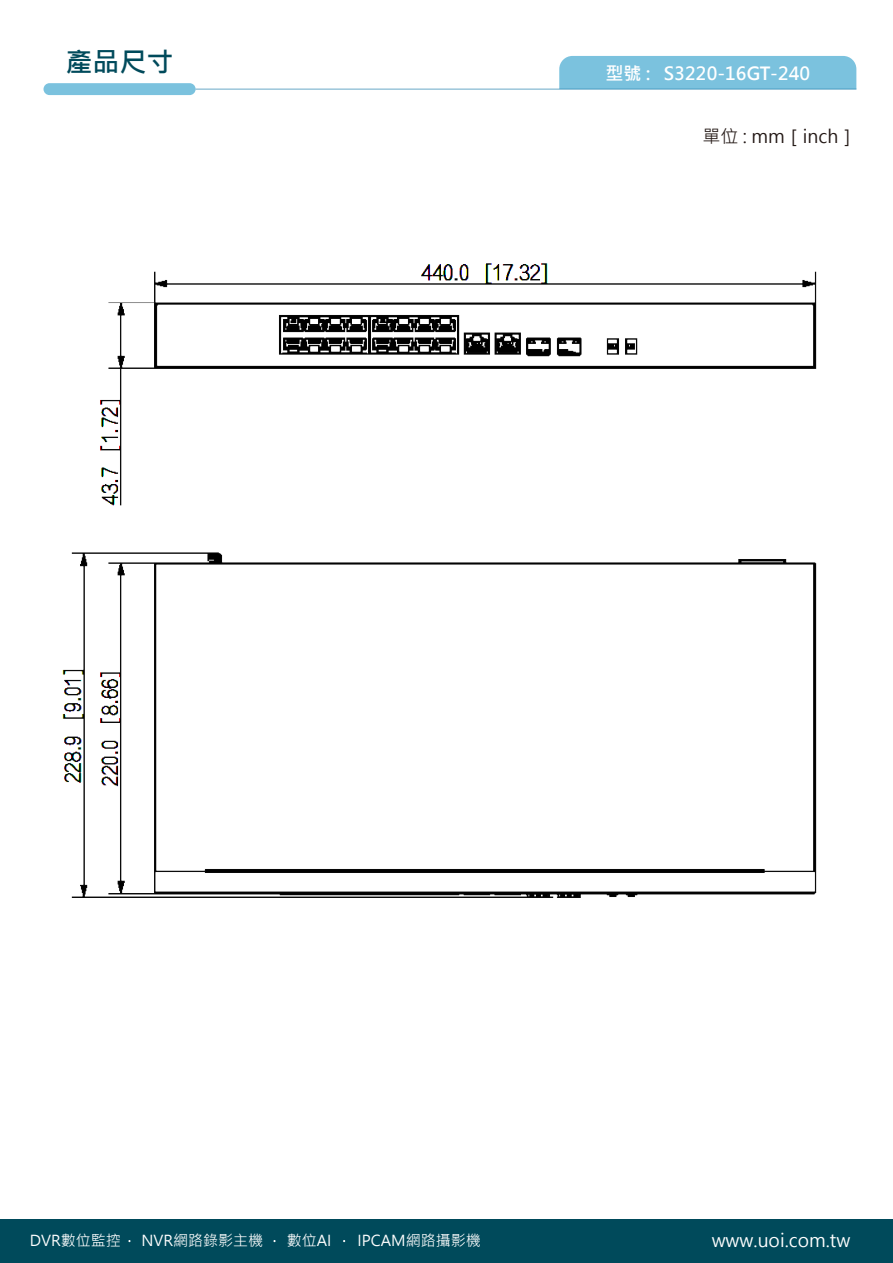
<style>
.page{position:relative;width:893px;height:1263px;background:#fff}
.page>*{position:absolute;margin:0;border:0;box-sizing:border-box;transform-origin:0 0}
.t1{font:700 27px "Microsoft Jheng Hei";color:#004a5b}
.t2{font:700 18px "Microsoft Jheng Hei";color:#fff}
.t3{font:18px "Microsoft Jheng Hei";color:#fff}
.t4{font:18px "Microsoft Jheng Hei";color:#231815}
.t5{font:15px "Microsoft Jheng Hei";color:#fff}
</style>
<div class="page">
<div style="left:0;top:1219px;width:893px;height:44px;background:#004a5b"></div>
<div style="left:559px;top:56px;width:297px;height:33px;background:#7bc2de"></div>
<div style="left:44px;top:83px;width:152px;height:12px;background:#7bc2de;border-radius:6px"></div>
<hr style="left:196px;top:89px;width:660px;height:1px;background:#1f7ead">
<img style="left:62px;top:263px;width:755px;height:635px">
<h1 class="t1" style="left:66px;top:45px;width:110px">產品尺寸</h1>
<p class="t2" style="left:605px;top:62px;width:206px">型號 : S3220-16GT-240</p>
<p class="t4" style="left:702px;top:125px;width:156px">單位 : mm［inch］</p>
<p class="t5" style="left:30px;top:1231px;width:92px">DVR數位監控</p>
<p class="t5" style="left:141px;top:1231px;width:123px">NVR網路錄影主機</p>
<p class="t5" style="left:287px;top:1231px;width:46px">數位AI</p>
<p class="t5" style="left:358px;top:1231px;width:125px">IPCAM網路攝影機</p>
<p class="t3" style="left:712px;top:1229px;width:140px">www.uoi.com.tw</p>
</div>
